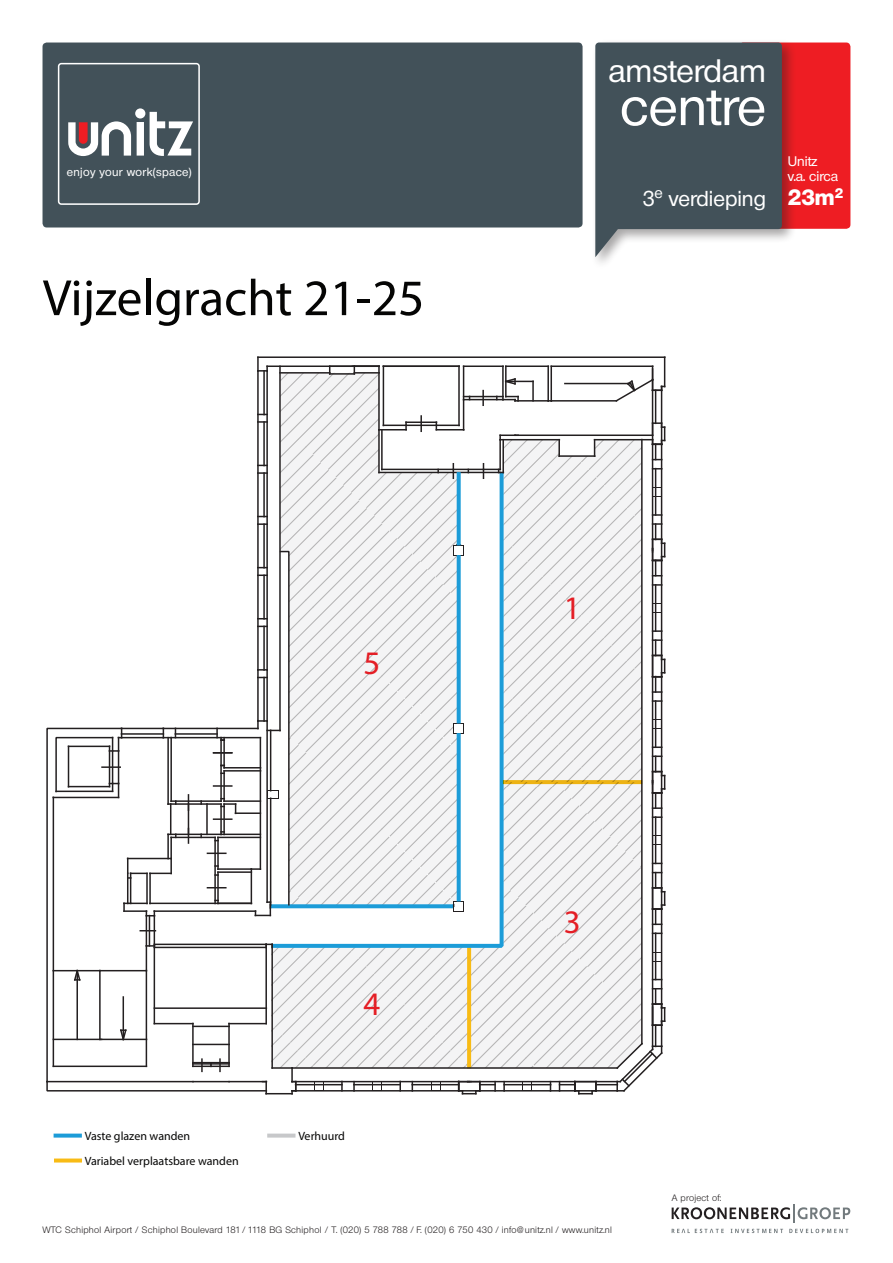
<style>
.page{position:relative;width:893px;height:1263px;background:#fff}
.page>*{position:absolute;margin:0;border:0;box-sizing:border-box;transform-origin:0 0}
.t1{font:500 52.5px "Olnova";color:#fff}
.t2{font:51.3px "Myriad Pro";color:#050504}
.t3{font:33px "Myriad Pro";color:#e41e25}
.t4{font:500 31.5px "Olnova";color:#fff}
.t5{font:800 21.6px "Olnova";color:#fff}
.t6{font:500 21px "Olnova";color:#fff}
.t7{font:500 13.5px/15px "Olnova";color:#fff}
.t8{font:12px/25.3px "Myriad Pro";color:#050504}
.t9{font:500 11.4px "Olnova";letter-spacing:.03em;color:#fff}
.t10{font:9px "Olnova";letter-spacing:.03em;color:#231f20}
</style>
<div class="page">
<div style="left:43px;top:43px;width:540px;height:184px;background:#425159;border-radius:4px"></div>
<div style="left:58px;top:63px;width:142px;height:142px;border:2px solid #fff;border-radius:3px"></div>
<svg style="left:68px;top:108px;width:125px;height:48px"></svg>
<div style="left:739px;top:43px;width:111px;height:186px;background:#ee1d23;border-radius:4px"></div>
<div style="left:592px;top:39px;width:204px;height:231px;background:#231f20;opacity:.4"></div>
<svg style="left:595px;top:43px;width:187px;height:214px;background:#56636a"></svg>
<svg style="left:504px;top:440px;width:137px;height:342px;fill:#f4f4f5"></svg>
<svg style="left:469px;top:782px;width:172px;height:285px;fill:#f4f4f5"></svg>
<svg style="left:296px;top:950px;width:173px;height:117px;fill:#f4f4f5"></svg>
<svg style="left:281px;top:373px;width:178px;height:97px;fill:#f4f4f5"></svg>
<svg style="left:467px;top:950px;width:4px;height:116px"></svg>
<svg style="left:281px;top:470px;width:225px;height:480px"></svg>
<svg style="left:56px;top:1158px;width:24px;height:4px"></svg>
<svg style="left:56px;top:1133px;width:24px;height:4px"></svg>
<svg style="left:269px;top:1133px;width:24px;height:4px"></svg>
<hr style="left:266px;top:371px;width:2px;height:299px;background:#231f20">
<hr style="left:652px;top:380px;width:1px;height:55px;background:#231f20">
<hr style="left:652px;top:444px;width:1px;height:560px;background:#231f20">
<hr style="left:267px;top:365px;width:112px;height:2px;background:#231f20">
<hr style="left:464px;top:365px;width:39px;height:2px;background:#231f20">
<hr style="left:506px;top:365px;width:42px;height:2px;background:#231f20">
<hr style="left:551px;top:365px;width:102px;height:2px;background:#231f20">
<svg style="left:454px;top:723px;width:11px;height:11px"></svg>
<hr style="left:292px;top:1090px;width:304px;height:1px;background:#231f20">
<hr style="left:661px;top:386px;width:1px;height:58px;background:#231f20">
<hr style="left:661px;top:444px;width:1px;height:560px;background:#231f20">
<hr style="left:257px;top:371px;width:2px;height:299px;background:#231f20">
<hr style="left:292px;top:1081px;width:304px;height:1px;background:#231f20">
<hr style="left:258px;top:356px;width:407px;height:2px;background:#231f20">
<hr style="left:515px;top:434px;width:138px;height:2px;background:#231f20">
<hr style="left:500px;top:439px;width:59px;height:1px;background:#231f20">
<hr style="left:595px;top:439px;width:58px;height:1px;background:#231f20">
<svg style="left:258px;top:523px;width:9px;height:2px"></svg>
<hr style="left:263px;top:524px;width:2px;height:44px;background:#231f20">
<svg style="left:258px;top:472px;width:9px;height:2px"></svg>
<hr style="left:263px;top:473px;width:2px;height:44px;background:#231f20">
<svg style="left:258px;top:421px;width:9px;height:2px"></svg>
<hr style="left:263px;top:422px;width:2px;height:44px;background:#231f20">
<svg style="left:257px;top:357px;width:11px;height:15px"></svg>
<hr style="left:263px;top:371px;width:2px;height:44px;background:#231f20">
<hr style="left:655px;top:933px;width:1px;height:46px;background:#231f20">
<svg style="left:653px;top:932px;width:8px;height:2px"></svg>
<hr style="left:655px;top:817px;width:1px;height:46px;background:#231f20">
<svg style="left:653px;top:816px;width:8px;height:2px"></svg>
<hr style="left:655px;top:701px;width:1px;height:46px;background:#231f20">
<svg style="left:653px;top:746px;width:8px;height:2px"></svg>
<svg style="left:653px;top:700px;width:8px;height:2px"></svg>
<hr style="left:655px;top:585px;width:1px;height:46px;background:#231f20">
<svg style="left:653px;top:630px;width:8px;height:2px"></svg>
<svg style="left:653px;top:584px;width:8px;height:2px"></svg>
<hr style="left:655px;top:469px;width:1px;height:46px;background:#231f20">
<svg style="left:653px;top:514px;width:8px;height:2px"></svg>
<hr style="left:655px;top:390px;width:1px;height:33px;background:#231f20">
<hr style="left:504px;top:1084px;width:47px;height:1px;background:#231f20">
<svg style="left:503px;top:1082px;width:2px;height:8px"></svg>
<hr style="left:515px;top:400px;width:33px;height:2px;background:#231f20">
<hr style="left:551px;top:400px;width:65px;height:2px;background:#231f20">
<svg style="left:504px;top:378px;width:29px;height:7px"></svg>
<hr style="left:565px;top:383px;width:66px;height:1px;background:#231f20">
<svg style="left:653px;top:872px;width:12px;height:53px"></svg>
<svg style="left:653px;top:639px;width:12px;height:54px"></svg>
<svg style="left:652px;top:422px;width:13px;height:38px"></svg>
<hr style="left:664px;top:357px;width:1px;height:30px;background:#231f20">
<svg style="left:341px;top:1082px;width:2px;height:8px"></svg>
<hr style="left:296px;top:1084px;width:46px;height:1px;background:#231f20">
<svg style="left:353px;top:1082px;width:2px;height:8px"></svg>
<svg style="left:399px;top:1082px;width:2px;height:8px"></svg>
<hr style="left:354px;top:1084px;width:46px;height:1px;background:#231f20">
<hr style="left:412px;top:1084px;width:47px;height:1px;background:#231f20">
<hr style="left:505px;top:366px;width:2px;height:31px;background:#231f20">
<hr style="left:547px;top:366px;width:2px;height:35px;background:#231f20">
<hr style="left:550px;top:366px;width:2px;height:35px;background:#231f20">
<hr style="left:532px;top:381px;width:2px;height:20px;background:#231f20">
<hr style="left:464px;top:399px;width:39px;height:1px;background:#231f20">
<hr style="left:502px;top:366px;width:2px;height:34px;background:#231f20">
<svg style="left:614px;top:366px;width:51px;height:37px"></svg>
<svg style="left:653px;top:952px;width:10px;height:10px"></svg>
<svg style="left:653px;top:836px;width:10px;height:10px"></svg>
<svg style="left:653px;top:719px;width:10px;height:11px"></svg>
<svg style="left:653px;top:603px;width:10px;height:11px"></svg>
<svg style="left:653px;top:487px;width:10px;height:10px"></svg>
<svg style="left:523px;top:1082px;width:10px;height:10px"></svg>
<svg style="left:431px;top:1082px;width:10px;height:10px"></svg>
<svg style="left:373px;top:1082px;width:10px;height:10px"></svg>
<svg style="left:314px;top:1082px;width:10px;height:10px"></svg>
<hr style="left:383px;top:365px;width:76px;height:2px;background:#231f20">
<hr style="left:559px;top:455px;width:36px;height:2px;background:#231f20">
<hr style="left:378px;top:366px;width:2px;height:64px;background:#231f20">
<hr style="left:381px;top:430px;width:2px;height:39px;background:#231f20">
<hr style="left:379px;top:472px;width:121px;height:1px;background:#231f20">
<hr style="left:382px;top:469px;width:118px;height:1px;background:#231f20">
<svg style="left:420px;top:416px;width:2px;height:15px"></svg>
<hr style="left:458px;top:366px;width:2px;height:59px;background:#231f20">
<hr style="left:383px;top:366px;width:1px;height:59px;background:#231f20">
<hr style="left:406px;top:425px;width:30px;height:1px;background:#231f20">
<hr style="left:378px;top:430px;width:2px;height:43px;background:#231f20">
<svg style="left:499px;top:434px;width:19px;height:6px"></svg>
<hr style="left:499px;top:440px;width:2px;height:29px;background:#231f20">
<svg style="left:498px;top:469px;width:4px;height:4px"></svg>
<hr style="left:502px;top:440px;width:2px;height:33px;background:#231f20">
<svg style="left:483px;top:464px;width:1px;height:14px"></svg>
<svg style="left:453px;top:464px;width:1px;height:14px"></svg>
<svg style="left:436px;top:422px;width:27px;height:8px"></svg>
<svg style="left:379px;top:422px;width:28px;height:8px"></svg>
<hr style="left:406px;top:421px;width:30px;height:2px;background:#231f20">
<svg style="left:594px;top:440px;width:1px;height:15px"></svg>
<svg style="left:558px;top:440px;width:2px;height:16px"></svg>
<hr style="left:463px;top:366px;width:1px;height:34px;background:#231f20">
<hr style="left:463px;top:400px;width:1px;height:30px;background:#231f20">
<hr style="left:464px;top:396px;width:39px;height:1px;background:#231f20">
<svg style="left:482px;top:391px;width:2px;height:14px"></svg>
<svg style="left:496px;top:396px;width:23px;height:5px"></svg>
<svg style="left:454px;top:544px;width:11px;height:12px"></svg>
<svg style="left:453px;top:901px;width:12px;height:11px"></svg>
<svg style="left:458px;top:1082px;width:38px;height:12px"></svg>
<svg style="left:653px;top:755px;width:12px;height:54px"></svg>
<svg style="left:653px;top:523px;width:12px;height:53px"></svg>
<hr style="left:292px;top:1067px;width:325px;height:2px;background:#231f20">
<svg style="left:559px;top:988px;width:106px;height:106px"></svg>
<hr style="left:641px;top:439px;width:2px;height:605px;background:#231f20">
<hr style="left:279px;top:366px;width:2px;height:365px;background:#231f20">
<hr style="left:330px;top:373px;width:24px;height:2px;background:#231f20">
<hr style="left:280px;top:372px;width:50px;height:2px;background:#231f20">
<hr style="left:354px;top:372px;width:25px;height:2px;background:#231f20">
<svg style="left:46px;top:550px;width:250px;height:544px"></svg>
<hr style="left:154px;top:947px;width:112px;height:1px;background:#231f20">
<hr style="left:118px;top:751px;width:1px;height:32px;background:#231f20">
<hr style="left:170px;top:804px;width:1px;height:30px;background:#231f20">
<hr style="left:188px;top:804px;width:1px;height:30px;background:#231f20">
<hr style="left:206px;top:804px;width:2px;height:30px;background:#231f20">
<svg style="left:505px;top:780px;width:135px;height:4px"></svg>
<svg style="left:457px;top:474px;width:4px;height:69px"></svg>
<svg style="left:457px;top:557px;width:4px;height:164px"></svg>
<svg style="left:457px;top:735px;width:4px;height:164px"></svg>
<svg style="left:672px;top:1204px;width:178px;height:19px"></svg>
<svg style="left:731px;top:1229px;width:52px;height:4px"></svg>
<svg style="left:789px;top:1229px;width:59px;height:4px"></svg>
<svg style="left:672px;top:1229px;width:52px;height:4px"></svg>
<p class="t9" style="left:67px;top:165px;width:126px">enjoy your work(space)</p>
<h2 class="t2" style="left:43px;top:266px;width:383px">Vijzelgracht 21-25</h2>
<h3 class="t4" style="left:608px;top:51px;width:159px">amsterdam</h3>
<h1 class="t1" style="left:620px;top:75px;width:147px">centre</h1>
<h3 class="t6" style="left:643px;top:186px;width:125px">3<sup>e</sup> verdieping</h3>
<h3 class="t7" style="left:788px;top:153px;width:52px">Unitz v.a. circa</h3>
<h3 class="t5" style="left:788px;top:184px;width:57px">23m<sup>2</sup></h3>
<h3 class="t3" style="left:364px;top:642px;width:18px">5</h3>
<h3 class="t3" style="left:564px;top:587px;width:18px">1</h3>
<h3 class="t8" style="left:85px;top:1123px;width:156px">Vaste glazen wanden<br>Variabel verplaatsbare wanden</h3>
<h3 class="t3" style="left:364px;top:983px;width:18px">4</h3>
<h3 class="t8" style="left:298px;top:1123px;width:48px">Verhuurd</h3>
<h3 class="t3" style="left:564px;top:902px;width:18px">3</h3>
<p class="t10" style="left:43px;top:1224px;width:571px">WTC Schiphol Airport / Schiphol Boulevard 181 / 1118 BG Schiphol / T. (020) 5 788 788 / F. (020) 6 750 430 / info@unitz.nl / www.unitz.nl</p>
<p class="t10" style="left:672px;top:1192px;width:51px">A project of:</p>
</div>
